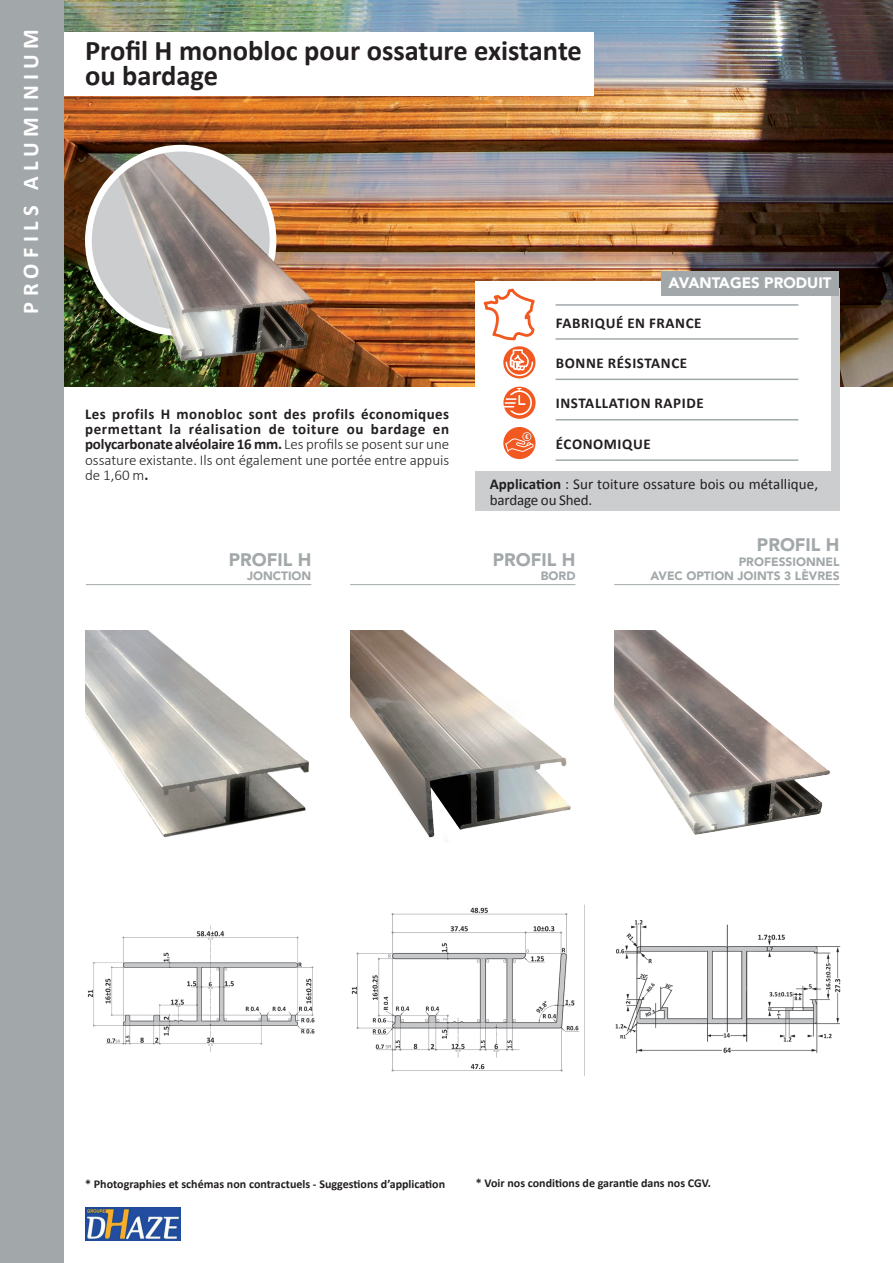
<style>
.page{position:relative;width:893px;height:1263px;background:#fff}
.page>*{position:absolute;margin:0;border:0;box-sizing:border-box;transform-origin:0 0}
.t1{font:700 28.5px/25.5px "Calibri";color:#231f20}
.t2{font:700 22.5px "Calibri";letter-spacing:.24em;color:#fff}
.t3{font:900 18px "Avenir";color:#a2a8aa}
.t4{font:700 15px/15px "Calibri";letter-spacing:.04em;color:#231f20;text-align:justify}
.t5{font:15px/16.5px "Calibri";letter-spacing:.005em;color:#231f20}
.t6{font:900 15px "Avenir";color:#fff}
.t7{font:700 12px "Calibri";color:#231f20}
.t8{font:900 12px/14.4px "Avenir";color:#a2a8aa;text-align:right}
.s1{font-weight:300}
.s2{font-weight:700}
</style>
<div class="page">
<img style="left:64px;top:0;width:829px;height:387px">
<div style="left:0;top:32px;width:593px;height:64px;background:#fff"></div>
<div style="left:475px;top:289px;width:364px;height:222px;background:#cbcdcf"></div>
<div style="left:475px;top:282px;width:356px;height:189px;background:#fff"></div>
<div style="left:661px;top:272px;width:178px;height:24px;background:#a2a8aa"></div>
<svg style="left:483px;top:290px;width:52px;height:51px"></svg>
<hr style="left:556px;top:304px;width:242px;height:2px;background:#a2a8aa">
<hr style="left:556px;top:338px;width:242px;height:2px;background:#a2a8aa">
<hr style="left:556px;top:379px;width:242px;height:1px;background:#a2a8aa">
<hr style="left:556px;top:419px;width:242px;height:1px;background:#a2a8aa">
<hr style="left:556px;top:459px;width:242px;height:2px;background:#a2a8aa">
<svg style="left:503px;top:346px;width:32px;height:32px"></svg>
<svg style="left:505px;top:348px;width:29px;height:29px"></svg>
<svg style="left:503px;top:387px;width:33px;height:32px"></svg>
<svg style="left:504px;top:388px;width:28px;height:27px"></svg>
<div style="left:503px;top:427px;width:32px;height:32px;background:#f15921;border-radius:50%"></div>
<svg style="left:505px;top:432px;width:29px;height:20px"></svg>
<img style="left:92px;top:152px;width:178px;height:177px;border-radius:89px">
<div style="left:85px;top:145px;width:191px;height:191px;border:7px solid #fff;border-radius:50%"></div>
<img style="left:96px;top:171px;width:251px;height:197px">
<hr style="left:86px;top:584px;width:225px;height:1px;background:#a2a8aa">
<img style="left:86px;top:630px;width:223px;height:208px">
<img style="left:87px;top:925px;width:228px;height:128px">
<hr style="left:614px;top:584px;width:226px;height:1px;background:#a2a8aa">
<img style="left:614px;top:630px;width:217px;height:205px">
<img style="left:615px;top:920px;width:226px;height:134px">
<img style="left:350px;top:630px;width:221px;height:212px">
<img style="left:351px;top:907px;width:229px;height:165px">
<hr style="left:350px;top:584px;width:225px;height:1px;background:#a2a8aa">
<div style="left:0;top:0;width:64px;height:1263px;background:#a2a8aa"></div>
<img style="left:85px;top:1208px;width:96px;height:32px">
<h2 class="t2" style="left:16px;top:314px;width:286px;rotate:-90deg">PROFILS ALUMINIUM</h2>
<h1 class="t1" style="left:85px;top:37px;width:498px">Profil H monobloc pour ossature existante ou bardage</h1>
<p class="t4" style="left:85px;top:407px;width:366px">Les profils H monobloc sont des profils économiques permettant la réalisation de toiture ou bardage en polycarbonate alvéolaire 16 mm. <span class="s1">Les profils se posent sur une ossature existante. Ils ont également une portée entre appuis de 1,60 m</span>.</p>
<p class="t3" style="left:229px;top:548px;width:84px">PROFIL H</p>
<p class="t8" style="left:247px;top:568px;width:66px">JONCTION</p>
<p class="t6" style="left:669px;top:274px;width:164px">AVANTAGES PRODUIT</p>
<p class="t4" style="left:556px;top:315px;width:147px">FABRIQUÉ EN FRANCE</p>
<p class="t4" style="left:556px;top:355px;width:133px">BONNE RÉSISTANCE</p>
<p class="t4" style="left:556px;top:396px;width:149px">INSTALLATION RAPIDE</p>
<p class="t4" style="left:556px;top:436px;width:96px">ÉCONOMIQUE</p>
<p class="t5" style="left:490px;top:475px;width:330px"><span class="s2">Application</span> : Sur toiture ossature bois ou métallique, bardage ou Shed.</p>
<p class="t3" style="left:493px;top:548px;width:84px">PROFIL H</p>
<p class="t8" style="left:541px;top:568px;width:36px">BORD</p>
<p class="t3" style="left:757px;top:534px;width:84px">PROFIL H</p>
<p class="t8" style="left:650px;top:554px;width:191px">PROFESSIONNEL<br>AVEC OPTION JOINTS 3 LÈVRES</p>
<p class="t7" style="left:85px;top:1176px;width:361px">* Photographies et schémas non contractuels - Suggestions d’application</p>
<p class="t7" style="left:476px;top:1175px;width:236px">* Voir nos conditions de garantie dans nos CGV.</p>
</div>
